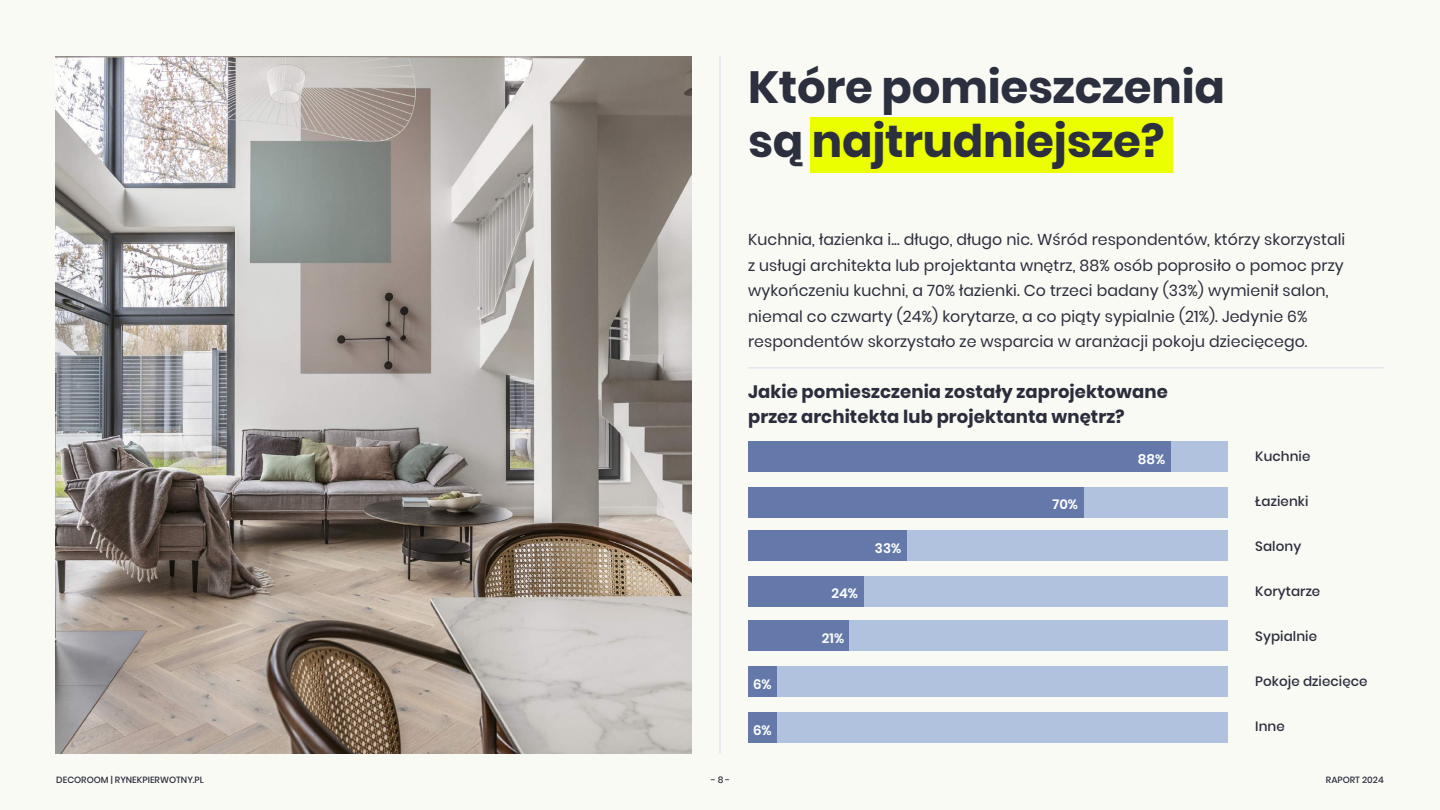
<style>
.page{position:relative;width:1440px;height:810px;background:#fafaf5}
.page>*{position:absolute;margin:0;border:0;box-sizing:border-box;transform-origin:0 0}
.t1{font:700 45px/54px "Poppins";letter-spacing:-.005em;color:#2b2f3e}
.t2{font:700 18px/25.5px "Poppins";letter-spacing:.005em;color:#2b2d3c}
.t3{font:15.75px/25.5px "Poppins";letter-spacing:.005em;color:#2b2d3c}
.t4{font:500 13.5px "Poppins";letter-spacing:.005em;color:#2b2d3c}
.t5{font:600 13.5px "Poppins";color:#fff}
.t6{font:500 9px "Poppins";color:#2b2d3c}
</style>
<div class="page">
<div style="left:810px;top:117px;width:363px;height:56px;background:#ebff00"></div>
<div style="left:748px;top:441px;width:480px;height:31px;background:#b1c2df"></div>
<div style="left:748px;top:487px;width:480px;height:31px;background:#b1c2df"></div>
<div style="left:748px;top:530px;width:480px;height:31px;background:#b1c2df"></div>
<div style="left:748px;top:576px;width:480px;height:31px;background:#b1c2df"></div>
<div style="left:748px;top:620px;width:480px;height:31px;background:#b1c2df"></div>
<div style="left:748px;top:666px;width:480px;height:31px;background:#b1c2df"></div>
<div style="left:748px;top:441px;width:423px;height:31px;background:#6479a9"></div>
<div style="left:748px;top:487px;width:336px;height:31px;background:#6479a9"></div>
<div style="left:748px;top:530px;width:159px;height:31px;background:#6479a9"></div>
<div style="left:748px;top:576px;width:115px;height:31px;background:#6479a9"></div>
<div style="left:748px;top:620px;width:101px;height:31px;background:#6479a9"></div>
<div style="left:748px;top:666px;width:29px;height:31px;background:#6479a9"></div>
<img style="left:56px;top:56px;width:636px;height:698px">
<hr style="left:720px;top:56px;width:1px;height:698px;background:#afc3e1">
<div style="left:748px;top:712px;width:480px;height:31px;background:#b1c2df"></div>
<div style="left:748px;top:712px;width:29px;height:31px;background:#6479a9"></div>
<hr style="left:748px;top:368px;width:636px;height:1px;background:#afc3e1">
<h1 class="t1" style="left:748px;top:61px;width:478px">Które pomieszczenia są najtrudniejsze?</h1>
<p class="t3" style="left:748px;top:227px;width:599px">Kuchnia, łazienka i... długo, długo nic. Wśród respondentów, którzy skorzystali z usługi architekta lub projektanta wnętrz, 88% osób poprosiło o pomoc przy wykończeniu kuchni, a 70% łazienki. Co trzeci badany (33%) wymienił salon, niemal co czwarty (24%) korytarze, a co piąty sypialnie (21%). Jedynie 6% respondentów skorzystało ze wsparcia w aranżacji pokoju dziecięcego.</p>
<p class="t2" style="left:748px;top:379px;width:421px">Jakie pomieszczenia zostały zaprojektowane przez architekta lub projektanta wnętrz?</p>
<p class="t4" style="left:1255px;top:448px;width:57px">Kuchnie</p>
<p class="t4" style="left:1255px;top:493px;width:55px">Łazienki</p>
<p class="t4" style="left:1255px;top:538px;width:48px">Salony</p>
<p class="t4" style="left:1255px;top:583px;width:67px">Korytarze</p>
<p class="t4" style="left:1255px;top:628px;width:63px">Sypialnie</p>
<p class="t4" style="left:1255px;top:673px;width:114px">Pokoje dziecięce</p>
<p class="t4" style="left:1255px;top:718px;width:31px">Inne</p>
<p class="t5" style="left:1138px;top:451px;width:29px">88%</p>
<p class="t5" style="left:1053px;top:497px;width:27px">70%</p>
<p class="t5" style="left:875px;top:540px;width:28px">33%</p>
<p class="t5" style="left:831px;top:586px;width:28px">24%</p>
<p class="t5" style="left:822px;top:630px;width:24px">21%</p>
<p class="t5" style="left:753px;top:676px;width:20px">6%</p>
<p class="t5" style="left:753px;top:722px;width:20px">6%</p>
<p class="t6" style="left:56px;top:775px;width:149px">DECOROOM | RYNEKPIERWOTNY.PL</p>
<p class="t6" style="left:711px;top:775px;width:20px">- 8 -</p>
<p class="t6" style="left:1326px;top:775px;width:59px">RAPORT 2024</p>
</div>
